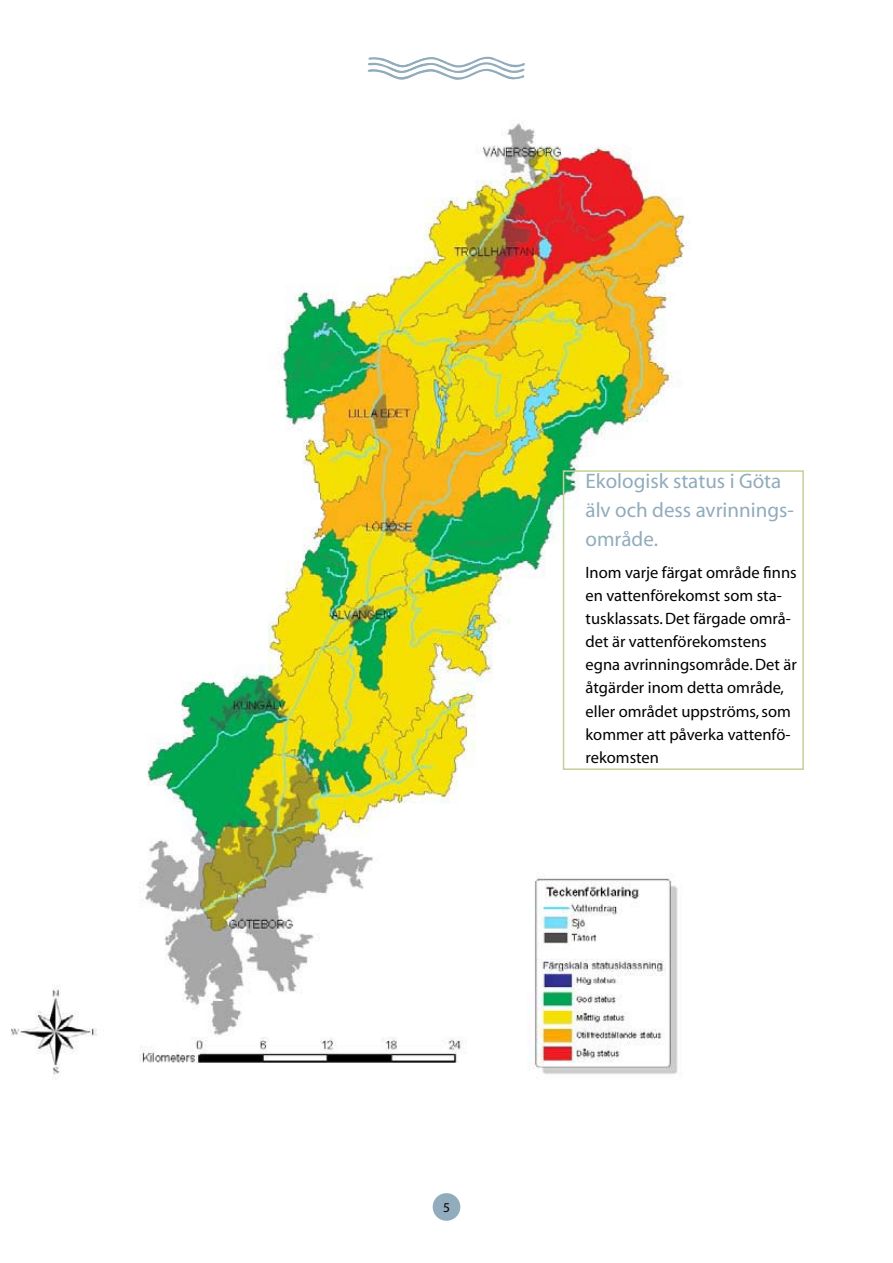
<style>
.page{position:relative;width:893px;height:1263px;background:#fff}
.page>*{position:absolute;margin:0;border:0;box-sizing:border-box;transform-origin:0 0}
.t1{font:21px/29.4px "Myriad";color:#91acbc}
.t2{font:16.5px/23.1px "Myriad";color:#000}
.t3{font:13.5px "Myriad";color:#000}
</style>
<div class="page">
<div style="left:432px;top:1193px;width:28px;height:28px;background:#91acbc;border-radius:50%"></div>
<svg style="left:368px;top:56px;width:157px;height:23px"></svg>
<img style="left:11px;top:122px;width:676px;height:958px">
<div style="left:562px;top:470px;width:241px;height:300px;border:2px solid #c2d197"></div>
<p class="t1" style="left:585px;top:468px;width:210px">Ekologisk status i Göta älv och dess avrinnings&shy;område.</p>
<p class="t2" style="left:585px;top:562px;width:213px">Inom varje färgat område finns en vattenförekomst som sta&shy;tusklassats. Det färgade områ&shy;det är vattenförekomstens egna avrinningsområde. Det är åtgärder inom detta område, eller området uppströms, som kommer att påverka vattenfö&shy;rekomsten</p>
<p class="t3" style="left:443px;top:1202px;width:8px">5</p>
</div>
